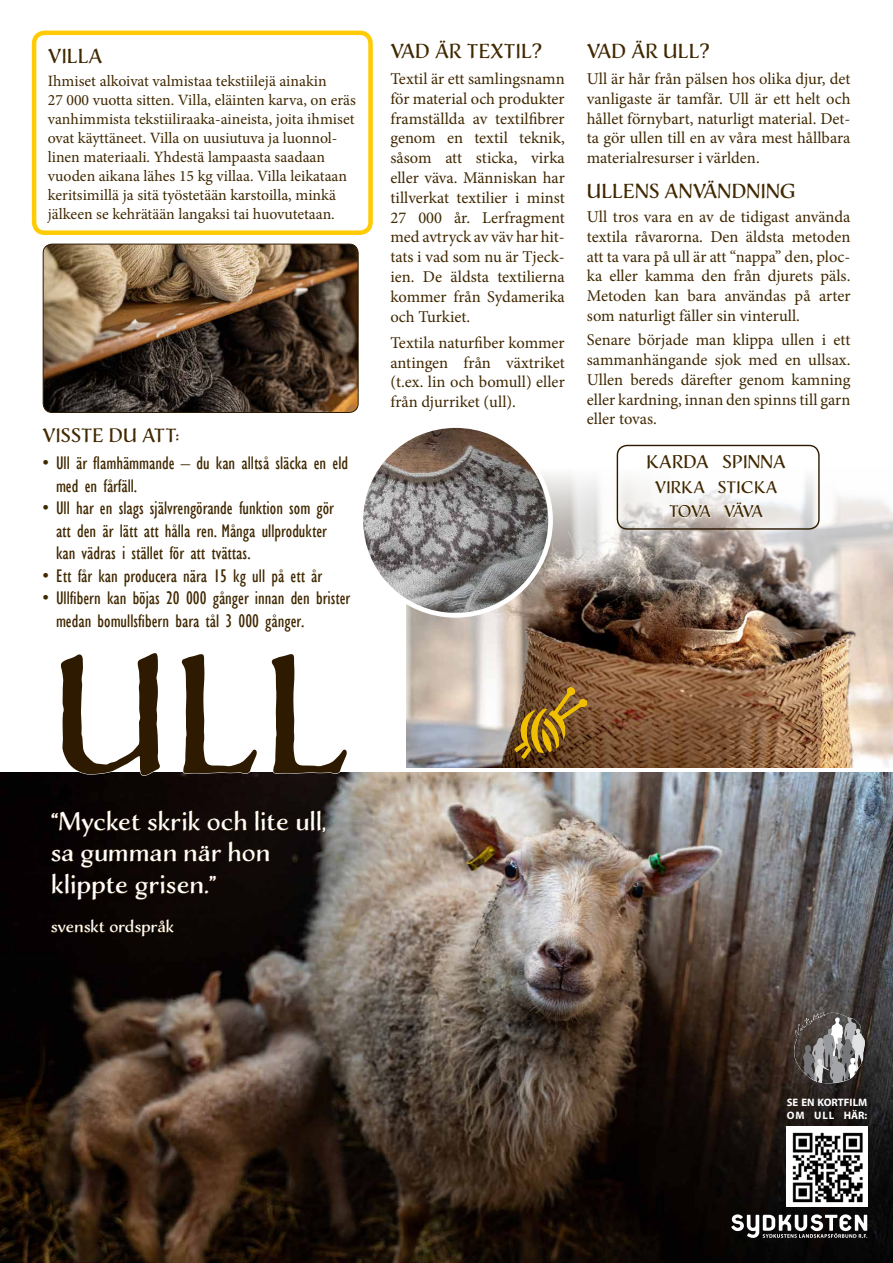
<style>
.page{position:relative;width:893px;height:1263px;background:#fff}
.page>*{position:absolute;margin:0;border:0;box-sizing:border-box;transform-origin:0 0}
.t1{font:167.25px "Adorn Roman";color:#2d1a00}
.t2{font:25.5px/31.5px "Adorn Roman";letter-spacing:.01em;color:#fff}
.t3{font:20.25px "Adorn Roman";letter-spacing:.01em;color:#402800}
.t4{font:19.5px "Adorn Roman";letter-spacing:.01em;color:#402800}
.t5{font:condensed 18.75px/22.5px "Gill Sans";color:#402800}
.t6{font:18.3px "Adorn Roman";letter-spacing:.01em;color:#402800}
.t7{font:16.95px/24.7px "Adorn Roman";letter-spacing:.01em;color:#402800;text-align:center}
.t8{font:16.5px/19.8px "Minion Pro";color:#402800;text-align:justify}
.t9{font:16.5px "Adorn Roman";letter-spacing:.01em;color:#fff}
.t10{font:15.75px/18.9px "Minion Pro";color:#402800}
.t11{font:700 10.8px/13px "Myriad Pro";color:#fff}
</style>
<div class="page">
<img style="left:406px;top:468px;width:487px;height:299px">
<img style="left:0;top:773px;width:893px;height:490px">
<svg style="left:61px;top:772px;width:99px;height:4px"></svg>
<svg style="left:181px;top:772px;width:76px;height:2px"></svg>
<svg style="left:271px;top:772px;width:76px;height:2px"></svg>
<div style="left:32px;top:31px;width:341px;height:204px;border:4px solid #ffcb05;border-radius:11px"></div>
<div style="left:617px;top:445px;width:203px;height:85px;border:1px solid #2d1a00;border-radius:10px"></div>
<svg style="left:647px;top:468px;width:62px;height:1px"></svg>
<svg style="left:723px;top:468px;width:63px;height:1px"></svg>
<svg style="left:655px;top:480px;width:50px;height:13px"></svg>
<svg style="left:718px;top:480px;width:59px;height:13px"></svg>
<svg style="left:669px;top:505px;width:42px;height:13px"></svg>
<svg style="left:724px;top:502px;width:39px;height:16px"></svg>
<img style="left:43px;top:244px;width:315px;height:168px">
<div style="left:43px;top:244px;width:315px;height:169px;border:1px solid #2d1a00;border-radius:9px"></div>
<svg style="left:51px;top:810px;width:90px;height:27px;background:#0f0702"></svg>
<svg style="left:148px;top:810px;width:52px;height:21px"></svg>
<svg style="left:207px;top:810px;width:40px;height:21px"></svg>
<svg style="left:255px;top:811px;width:34px;height:20px"></svg>
<svg style="left:297px;top:811px;width:29px;height:22px"></svg>
<svg style="left:229px;top:841px;width:40px;height:21px"></svg>
<svg style="left:51px;top:845px;width:170px;height:55px;background:#100802"></svg>
<svg style="left:51px;top:919px;width:123px;height:18px;background:#120901"></svg>
<img style="left:515px;top:687px;width:72px;height:72px">
<img style="left:787px;top:1126px;width:80px;height:81px">
<img style="left:792px;top:1010px;width:75px;height:76px">
<svg style="left:731px;top:1214px;width:136px;height:24px"></svg>
<img style="left:361px;top:425px;width:190px;height:190px;border-radius:95px">
<div style="left:358px;top:423px;width:195px;height:195px;border:5px solid #fff;border-radius:50%"></div>
<p class="t3" style="left:48px;top:44px;width:56px">VILLA</p>
<p class="t10" style="left:48px;top:72px;width:309px">Ihmiset alkoivat valmistaa tekstiilejä ainakin<br>27 000 vuotta sitten. Villa, eläinten karva, on eräs vanhimmista tekstiiliraaka-aineista, joita ihmiset ovat käyttäneet. Villa on uusiutuva ja luonnol&shy;linen materiaali. Yhdestä lampaasta saadaan vuoden aikana lähes 15 kg villaa. Villa leikataan keritsimillä ja sitä työstetään karstoilla, minkä jälkeen se kehrätään langaksi tai huovutetaan.</p>
<p class="t4" style="left:43px;top:424px;width:138px">VISSTE DU ATT:</p>
<p class="t5" style="left:56px;top:452px;width:294px;text-indent:-14px">• Ull är flamhämmande – du kan alltså släcka en eld med en fårfäll.</p>
<p class="t5" style="left:56px;top:497px;width:279px;text-indent:-14px">• Ull har en slags självrengörande funktion som gör att den är lätt att hålla ren. Många ullprodukter kan vädras i stället för att tvättas.</p>
<p class="t5" style="left:43px;top:564px;width:281px">• Ett får kan producera nära 15 kg ull på ett år</p>
<p class="t5" style="left:56px;top:587px;width:296px;text-indent:-14px">• Ullfibern kan böjas 20 000 gånger innan den brister medan bomullsfibern bara tål 3 000 gånger.</p>
<h1 class="t1" style="left:51px;top:613px;width:302px">ULL</h1>
<h2 class="t2" style="left:51px;top:806px;width:277px">“Mycket skrik och lite ull, sa gumman när hon klippte grisen.”</h2>
<p class="t9" style="left:51px;top:916px;width:124px">svenskt ordspråk</p>
<p class="t3" style="left:390px;top:38px;width:154px">VAD ÄR TEXTIL?</p>
<p class="t8" style="left:390px;top:69px;width:176px">Textil är ett samlingsnamn för material och produkter framställda av textilfibrer genom en textil teknik, såsom att sticka, virka eller väva. Människan har tillverkat textilier i minst 27 000 år. Lerfragment med avtryck av väv har hit&shy;tats i vad som nu är Tjeck&shy;ien. De äldsta textilierna kommer från Sydamerika och Turkiet.</p>
<p class="t8" style="left:390px;top:333px;width:176px">Textila naturfiber kommer antingen från växtriket (t.ex. lin och bomull) eller från djurriket (ull).</p>
<p class="t3" style="left:587px;top:38px;width:125px">VAD ÄR ULL?</p>
<p class="t8" style="left:587px;top:69px;width:265px">Ull är hår från pälsen hos olika djur, det vanligaste är tamfår. Ull är ett helt och hållet förnybart, naturligt material. Det&shy;ta gör ullen till en av våra mest hållbara materialresurser i världen.</p>
<p class="t3" style="left:587px;top:179px;width:210px">ULLENS ANVÄNDNING</p>
<p class="t8" style="left:587px;top:207px;width:265px">Ull tros vara en av de tidigast använda textila råvarorna. Den äldsta metoden att ta vara på ull är att “nappa” den, ploc&shy;ka eller kamma den från djurets päls.<br>Metoden kan bara användas på arter som naturligt fäller sin vinterull.</p>
<p class="t8" style="left:587px;top:330px;width:265px">Senare började man klippa ullen i ett sammanhängande sjok med en ullsax.<br>Ullen bereds därefter genom kamning eller kardning, innan den spinns till garn eller tovas.</p>
<p class="t6" style="left:646px;top:450px;width:141px">KARDA SPINNA</p>
<p class="t7" style="left:655px;top:474px;width:124px">VIRKA STICKA<br>TOVA VÄVA</p>
<p class="t11" style="left:787px;top:1095px;width:82px">SE EN KORTFILM<br>OM ULL HÄR:</p>
</div>
